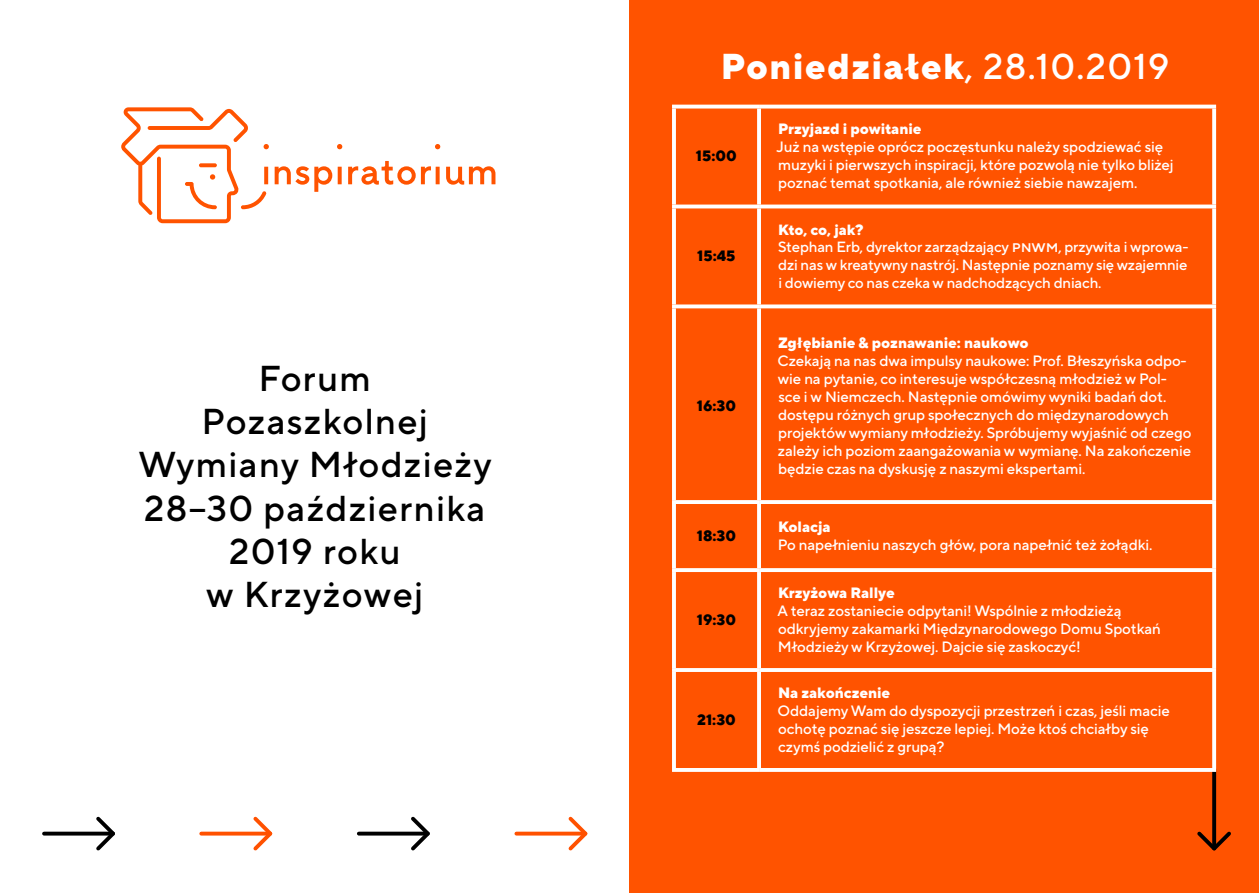
<style>
.page{position:relative;width:1259px;height:893px;background:#fff}
.page>*{position:absolute;margin:0;border:0;box-sizing:border-box;transform-origin:0 0}
.lead{font:500 36px/43.2px "TT Norms Pro";letter-spacing:.04em;color:#000;text-align:center}
.lead-2{font:800 36px "TT Norms Pro";letter-spacing:.04em;color:#fff}
.tekst{font:500 15px/18px "TT Norms Pro";letter-spacing:-.005em;color:#fff}
.tekst-2{font:800 15px "TT Norms Pro";letter-spacing:-.005em;color:#fff}
.tekst-3{font:800 15px "TT Norms Pro";color:#000}
.tekst-4{font:500 14.85px/17.9px "TT Norms Pro";letter-spacing:-.01em;color:#fff;text-align:justify}
.tekst-5{font:800 14.85px "TT Norms Pro";letter-spacing:-.015em;color:#fff}
.s1{font-weight:500}
</style>
<div class="page">
<hr style="left:516px;top:832px;width:69px;height:3px;background:#ff5100">
<svg style="left:565px;top:816px;width:23px;height:35px"></svg>
<hr style="left:359px;top:832px;width:69px;height:3px;background:#000">
<svg style="left:407px;top:816px;width:23px;height:35px"></svg>
<hr style="left:201px;top:832px;width:69px;height:3px;background:#ff5100">
<svg style="left:250px;top:816px;width:23px;height:35px"></svg>
<hr style="left:44px;top:832px;width:69px;height:3px;background:#000">
<svg style="left:93px;top:816px;width:22px;height:35px"></svg>
<svg style="left:121px;top:107px;width:374px;height:116px"></svg>
<div style="left:629px;top:0;width:630px;height:893px;background:#ff5300"></div>
<svg style="left:1212px;top:772px;width:4px;height:56px"></svg>
<svg style="left:1197px;top:828px;width:34px;height:23px"></svg>
<svg style="left:672px;top:105px;width:87px;height:4px"></svg>
<hr style="left:672px;top:109px;width:4px;height:96px;background:#fffaf8">
<svg style="left:759px;top:105px;width:457px;height:4px;background:#ffeae1"></svg>
<svg style="left:757px;top:109px;width:4px;height:96px"></svg>
<svg style="left:1212px;top:109px;width:4px;height:96px"></svg>
<hr style="left:672px;top:205px;width:87px;height:3px;background:#fff">
<hr style="left:672px;top:208px;width:4px;height:96px;background:#fffaf8">
<hr style="left:759px;top:205px;width:457px;height:3px;background:#fff">
<svg style="left:757px;top:208px;width:4px;height:96px"></svg>
<svg style="left:1212px;top:208px;width:4px;height:96px"></svg>
<svg style="left:672px;top:304px;width:87px;height:4px"></svg>
<hr style="left:672px;top:308px;width:4px;height:192px;background:#fffaf8">
<svg style="left:759px;top:304px;width:457px;height:4px;background:#ffeae0"></svg>
<svg style="left:757px;top:308px;width:4px;height:192px"></svg>
<svg style="left:1212px;top:308px;width:4px;height:192px"></svg>
<svg style="left:672px;top:500px;width:87px;height:4px"></svg>
<svg style="left:672px;top:504px;width:4px;height:64px"></svg>
<svg style="left:759px;top:500px;width:457px;height:4px;background:#fffaf8"></svg>
<svg style="left:757px;top:504px;width:4px;height:64px"></svg>
<svg style="left:1212px;top:504px;width:4px;height:64px"></svg>
<svg style="left:672px;top:568px;width:87px;height:4px"></svg>
<hr style="left:672px;top:572px;width:4px;height:96px;background:#fffaf8">
<svg style="left:759px;top:568px;width:457px;height:4px;background:#fff9f6"></svg>
<svg style="left:757px;top:572px;width:4px;height:96px"></svg>
<svg style="left:1212px;top:572px;width:4px;height:96px"></svg>
<hr style="left:672px;top:668px;width:87px;height:4px;background:#fffaf8">
<svg style="left:672px;top:672px;width:4px;height:96px"></svg>
<hr style="left:759px;top:668px;width:457px;height:4px;background:#fffaf8">
<svg style="left:757px;top:672px;width:4px;height:96px"></svg>
<svg style="left:1212px;top:672px;width:4px;height:96px"></svg>
<svg style="left:672px;top:768px;width:87px;height:4px"></svg>
<svg style="left:759px;top:768px;width:457px;height:4px;background:#fefaf8"></svg>
<p class="lead" style="left:259px;top:355px;width:114px">Forum</p>
<p class="lead" style="left:138px;top:399px;width:355px">Pozaszkolnej<br>Wymiany Młodzieży</p>
<p class="lead" style="left:144px;top:485px;width:342px">28–30 października<br>2019 roku</p>
<p class="lead" style="left:206px;top:571px;width:218px">w Krzyżowej</p>
<p class="lead-2" style="left:721px;top:43px;width:450px">Poniedziałek<span class="s1">, 28.10.2019</span></p>
<p class="tekst-3" style="left:696px;top:146px;width:42px">15:00</p>
<p class="tekst-3" style="left:697px;top:246px;width:40px">15:45</p>
<p class="tekst-3" style="left:697px;top:395px;width:41px">16:30</p>
<p class="tekst-3" style="left:697px;top:526px;width:41px">18:30</p>
<p class="tekst-3" style="left:697px;top:610px;width:41px">19:30</p>
<p class="tekst-3" style="left:697px;top:710px;width:40px">21:30</p>
<p class="tekst-2" style="left:778px;top:119px;width:145px">Przyjazd i powitanie</p>
<p class="tekst" style="left:776px;top:138px;width:399px">Już na wstępie oprócz poczęstunku należy spodziewać się muzyki i pierwszych inspiracji, które pozwolą nie tylko bliżej poznać temat spotkania, ale również siebie nawzajem.</p>
<p class="tekst-5" style="left:778px;top:220px;width:87px">Kto, co, jak?</p>
<p class="tekst-4" style="left:778px;top:238px;width:412px">Stephan Erb, dyrektor zarządzający PNWM, przywita i wprowa&shy;dzi nas w kreatywny nastrój. Następnie poznamy się wzajemnie i dowiemy co nas czeka w nadchodzących dniach.</p>
<p class="tekst-2" style="left:778px;top:332px;width:252px">Zgłębianie &amp; poznawanie: naukowo</p>
<p class="tekst" style="left:777px;top:351px;width:415px">Czekają na nas dwa impulsy naukowe: Prof. Błeszyńska odpo&shy;wie na pytanie, co interesuje współczesną młodzież w Pol&shy;sce i w Niemczech. Następnie omówimy wyniki badań dot. dostępu różnych grup społecznych do międzynarodowych projektów wymiany młodzieży. Spróbujemy wyjaśnić od czego zależy ich poziom zaangażowania w wymianę. Na zakończenie będzie czas na dyskusję z naszymi ekspertami.</p>
<p class="tekst-2" style="left:778px;top:517px;width:54px">Kolacja</p>
<p class="tekst" style="left:778px;top:535px;width:376px">Po napełnieniu naszych głów, pora napełnić też żołądki.</p>
<p class="tekst-2" style="left:778px;top:583px;width:118px">Krzyżowa Rallye</p>
<p class="tekst" style="left:777px;top:601px;width:385px">A teraz zostaniecie odpytani! Wspólnie z młodzieżą odkryjemy zakamarki Międzynarodowego Domu Spotkań<br>Młodzieży w Krzyżowej. Dajcie się zaskoczyć!</p>
<p class="tekst-2" style="left:778px;top:683px;width:114px">Na zakończenie</p>
<p class="tekst" style="left:777px;top:701px;width:394px">Oddajemy Wam do dyspozycji przestrzeń i czas, jeśli macie ochotę poznać się jeszcze lepiej. Może ktoś chciałby się czymś podzielić z grupą?</p>
</div>
